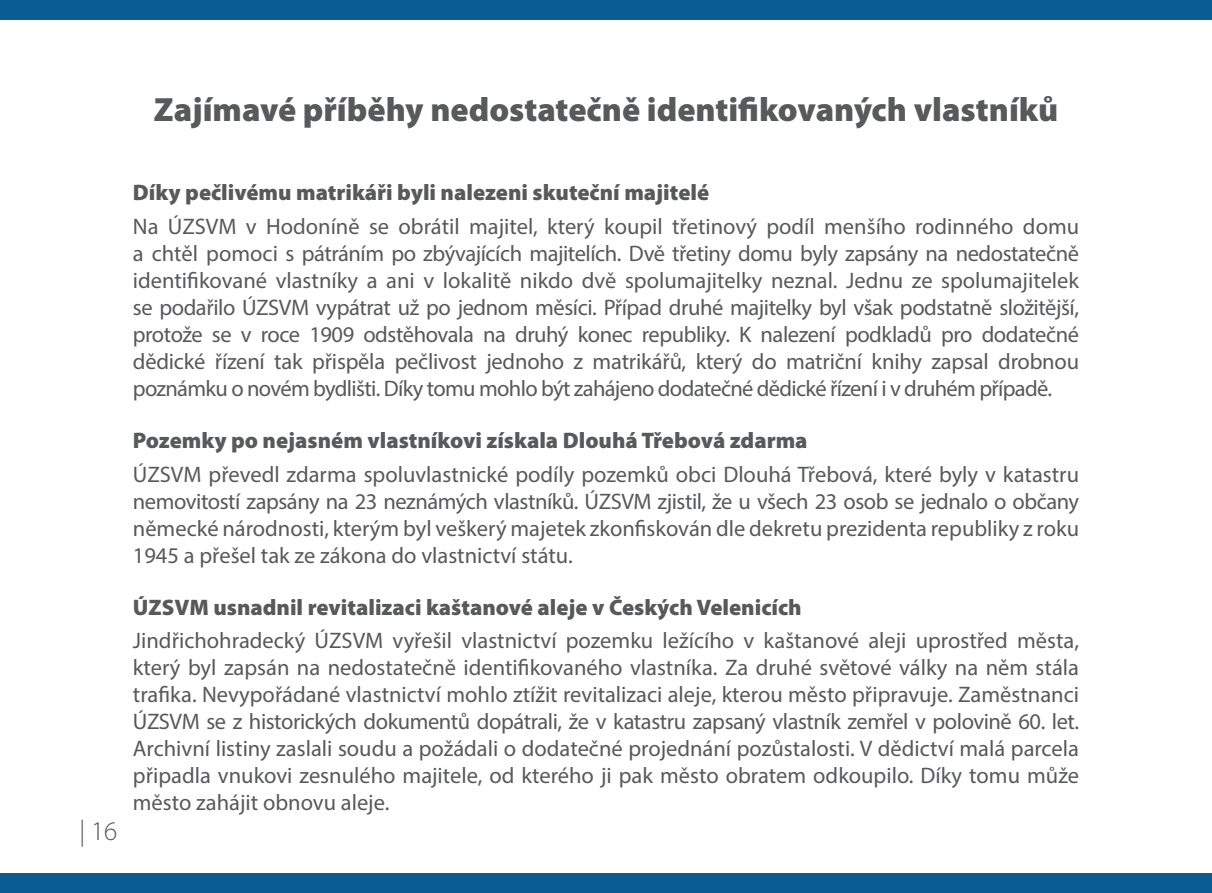
<style>
.page{position:relative;width:1212px;height:893px;background:#fff}
.page>*{position:absolute;margin:0;border:0;box-sizing:border-box;transform-origin:0 0}
.t1{font:900 33.75px "Myriad Pro";color:#58595b}
.t2{font:300 27px "Myriad Pro";color:#58595b}
.t3{font:22.5px/27px "Myriad Pro";color:#58595b;text-align:justify}
.t4{font:900 22.5px "Myriad Pro";color:#58595b}
</style>
<div class="page">
<div style="left:0;top:874px;width:1212px;height:19px;background:#095c94"></div>
<div style="left:0;top:0;width:1212px;height:19px;background:#095c94"></div>
<h1 class="t1" style="left:154px;top:87px;width:906px">Zajímavé příběhy nedostatečně identifikovaných vlastníků</h1>
<p class="t2" style="left:79px;top:815px;width:39px">| 16</p>
<p class="t4" style="left:133px;top:178px;width:578px">Díky pečlivému matrikáři byli nalezeni skuteční majitelé</p>
<p class="t3" style="left:133px;top:212px;width:948px">Na ÚZSVM v Hodoníně se obrátil majitel, který koupil třetinový podíl menšího rodinného domu a chtěl pomoci s pátráním po zbývajících majitelích. Dvě třetiny domu byly zapsány na nedostatečně identifikované vlastníky a ani v lokalitě nikdo dvě spolumajitelky neznal. Jednu ze spolumajitelek se podařilo ÚZSVM vypátrat už po jednom měsíci. Případ druhé majitelky byl však podstatně složitější, protože se v roce 1909 odstěhovala na druhý konec republiky. K nalezení podkladů pro dodatečné dědické řízení tak přispěla pečlivost jednoho z matrikářů, který do matriční knihy zapsal drobnou poznámku o novém bydlišti. Díky tomu mohlo být zahájeno dodatečné dědické řízení i v druhém případě.</p>
<p class="t4" style="left:133px;top:426px;width:676px">Pozemky po nejasném vlastníkovi získala Dlouhá Třebová zdarma</p>
<p class="t3" style="left:133px;top:460px;width:948px">ÚZSVM převedl zdarma spoluvlastnické podíly pozemků obci Dlouhá Třebová, které byly v katastru nemovitostí zapsány na 23 neznámých vlastníků. ÚZSVM zjistil, že u všech 23 osob se jednalo o občany německé národnosti, kterým byl veškerý majetek zkonfiskován dle dekretu prezidenta republiky z roku 1945 a přešel tak ze zákona do vlastnictví státu.</p>
<p class="t4" style="left:133px;top:592px;width:670px">ÚZSVM usnadnil revitalizaci kaštanové aleje v Českých Velenicích</p>
<p class="t3" style="left:133px;top:627px;width:948px">Jindřichohradecký ÚZSVM vyřešil vlastnictví pozemku ležícího v kaštanové aleji uprostřed města, který byl zapsán na nedostatečně identifikovaného vlastníka. Za druhé světové války na něm stála trafika. Nevypořádané vlastnictví mohlo ztížit revitalizaci aleje, kterou město připravuje. Zaměstnanci ÚZSVM se z historických dokumentů dopátrali, že v katastru zapsaný vlastník zemřel v polovině 60. let.<br>Archivní listiny zaslali soudu a požádali o dodatečné projednání pozůstalosti. V dědictví malá parcela připadla vnukovi zesnulého majitele, od kterého ji pak město obratem odkoupilo. Díky tomu může město zahájit obnovu aleje.</p>
</div>
